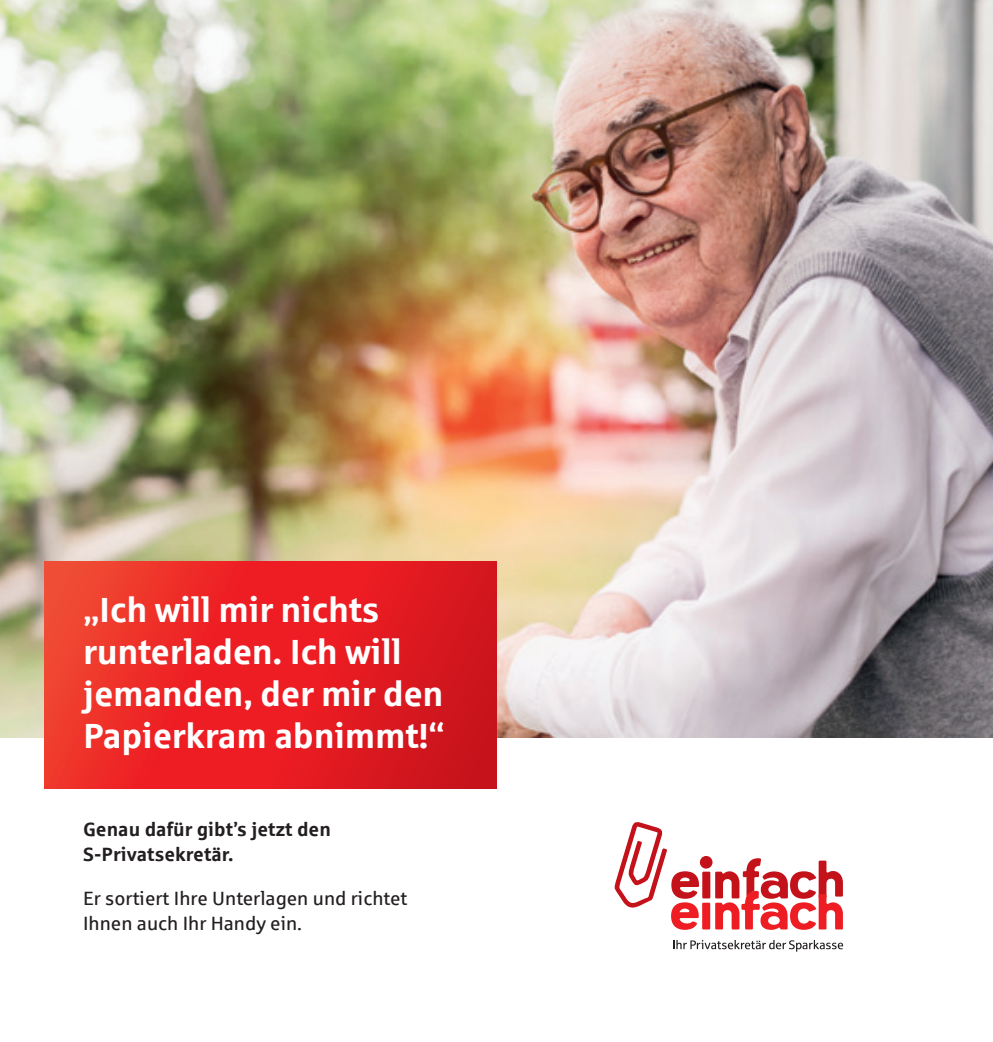
<style>
.page{position:relative;width:993px;height:1042px;background:#fff}
.page>*{position:absolute;margin:0;border:0;box-sizing:border-box;transform-origin:0 0}
.t1{font:700 35px/42px "Sparkasse Rg";letter-spacing:-.01em;color:#fff}
.t2{font:19.25px/24.5px "Sparkasse Rg";color:#231f20}
.t3{font:700 19.25px/24.5px "Sparkasse Rg";color:#231f20}
</style>
<div class="page">
<img style="left:0;top:0;width:992px;height:737px">
<svg style="left:614px;top:822px;width:228px;height:108px"></svg>
<svg style="left:673px;top:940px;width:169px;height:11px"></svg>
<svg style="left:45px;top:561px;width:451px;height:227px;background:#e62224"></svg>
<p class="t1" style="left:83px;top:587px;width:363px">„Ich will mir nichts runterladen. Ich will jemanden, der mir den<br>Papierkram abnimmt!“</p>
<p class="t3" style="left:83px;top:816px;width:249px">Genau dafür gibt’s jetzt den<br>S-Privatsekretär.</p>
<p class="t2" style="left:83px;top:885px;width:325px">Er sortiert Ihre Unterlagen und richtet<br>Ihnen auch Ihr Handy ein.</p>
</div>
